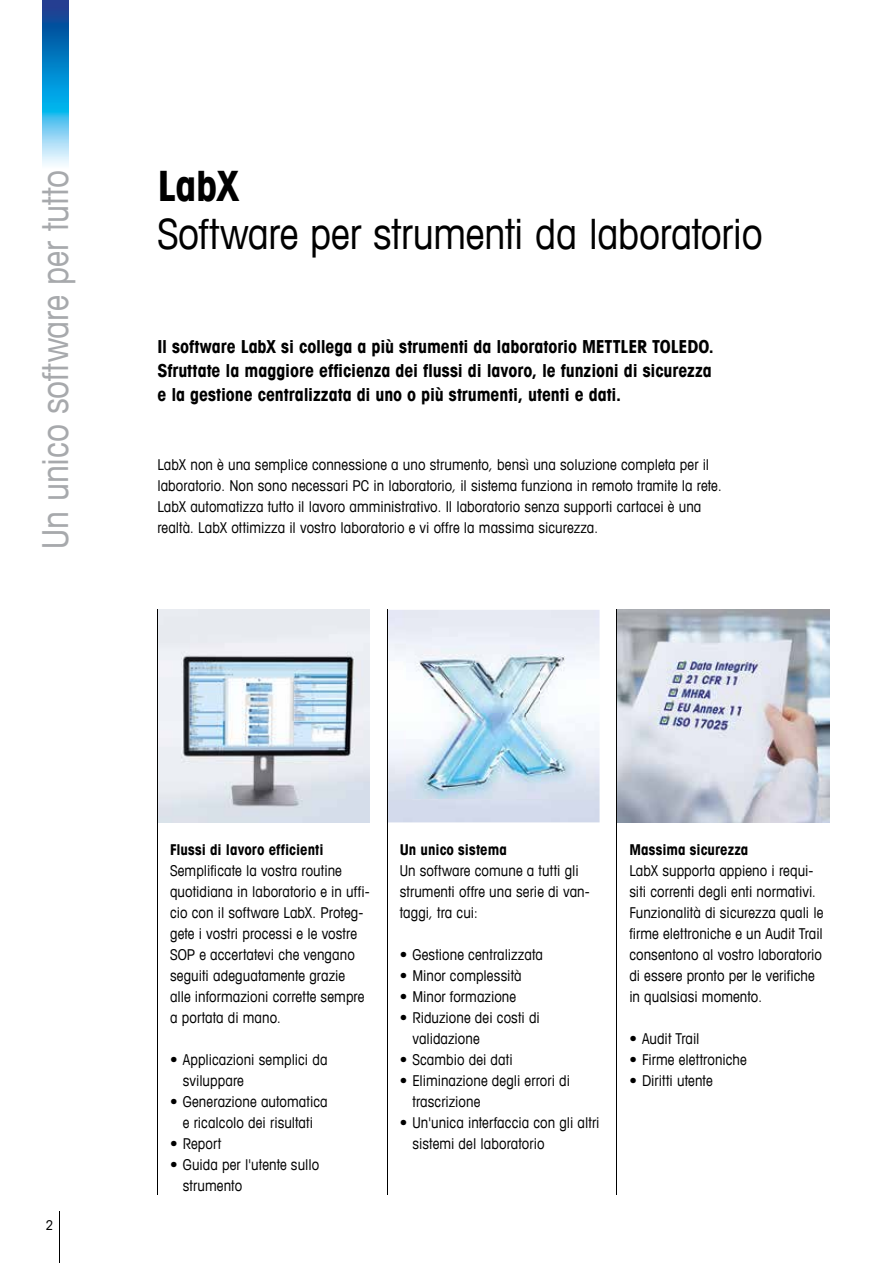
<style>
.page{position:relative;width:893px;height:1263px;background:#fff}
.page>*{position:absolute;margin:0;border:0;box-sizing:border-box;transform-origin:0 0}
.t1{font:condensed 42px "Avant Garde Com";letter-spacing:-.005em;color:#000}
.t2{font:700 condensed 42px "Avant Garde Com";color:#000}
.t3{font:condensed 36px "Avant Garde Com";letter-spacing:-.005em;color:#a7a9ac}
.t4{font:700 condensed 18px/24px "Avant Garde Com";letter-spacing:-.005em;color:#000;text-align:justify}
.t5{font:condensed 15px/21px "Avant Garde Com";letter-spacing:.005em;color:#000}
.t6{font:700 condensed 15px "Avant Garde Com";color:#000}
.t7{font:condensed 13.5px "Avant Garde Com";color:#000}
</style>
<div class="page">
<hr style="left:59px;top:1212px;width:1px;height:51px;background:#000">
<img style="left:43px;top:0;width:25px;height:166px">
<img style="left:388px;top:610px;width:212px;height:212px">
<img style="left:618px;top:610px;width:211px;height:212px">
<img style="left:158px;top:610px;width:212px;height:212px">
<hr style="left:617px;top:610px;width:1px;height:585px;background:#000">
<hr style="left:387px;top:610px;width:1px;height:585px;background:#000">
<hr style="left:157px;top:610px;width:1px;height:585px;background:#000">
<img style="left:407px;top:629px;width:178px;height:170px">
<h2 class="t3" style="left:33px;top:549px;width:380px;rotate:-90deg">Un unico software per tutto</h2>
<h1 class="t2" style="left:157px;top:158px;width:84px">LabX</h1>
<h1 class="t1" style="left:157px;top:207px;width:607px">Software per strumenti da laboratorio</h1>
<p class="t4" style="left:157px;top:334px;width:558px">Il software LabX si collega a più strumenti da laboratorio METTLER TOLEDO.<br>Sfruttate la maggiore efficienza dei flussi di lavoro, le funzioni di sicurezza e la gestione centralizzata di uno o più strumenti, utenti e dati.</p>
<p class="t5" style="left:157px;top:454px;width:566px">LabX non è una semplice connessione a uno strumento, bensì una soluzione completa per il laboratorio. Non sono necessari PC in laboratorio, il sistema funziona in remoto tramite la rete.<br>LabX automatizza tutto il lavoro amministrativo. Il laboratorio senza supporti cartacei è una realtà. LabX ottimizza il vostro laboratorio e vi offre la massima sicurezza.</p>
<p class="t7" style="left:46px;top:1217px;width:9px">2</p>
<p class="t6" style="left:170px;top:839px;width:155px">Flussi di lavoro efficienti</p>
<p class="t5" style="left:170px;top:859px;width:201px">Semplificate la vostra routine quotidiana in laboratorio e in uffi&shy;cio con il software LabX. Proteg&shy;gete i vostri processi e le vostre<br>SOP e accertatevi che vengano seguiti adeguatamente grazie<br>alle informazioni corrette sempre a portata di mano.</p>
<p class="t5" style="left:183px;top:1048px;width:146px;text-indent:-13px">• Applicazioni semplici da sviluppare</p>
<p class="t5" style="left:170px;top:1090px;width:159px;text-align:center">• Generazione automatica e ricalcolo dei risultati</p>
<p class="t5" style="left:170px;top:1132px;width:53px">• Report</p>
<p class="t5" style="left:183px;top:1153px;width:138px;text-indent:-13px">• Guida per l'utente sullo strumento</p>
<p class="t6" style="left:400px;top:839px;width:109px">Un unico sistema</p>
<p class="t5" style="left:400px;top:859px;width:192px">Un software comune a tutti gli strumenti offre una serie di van&shy;taggi, tra cui:</p>
<p class="t5" style="left:400px;top:943px;width:145px">• Gestione centralizzata</p>
<p class="t5" style="left:400px;top:964px;width:123px">• Minor complessità</p>
<p class="t5" style="left:400px;top:985px;width:118px">• Minor formazione</p>
<p class="t5" style="left:412px;top:1006px;width:129px;text-indent:-13px">• Riduzione dei costi di validazione</p>
<p class="t5" style="left:400px;top:1048px;width:114px">• Scambio dei dati</p>
<p class="t5" style="left:412px;top:1069px;width:159px;text-indent:-13px">• Eliminazione degli errori di trascrizione</p>
<p class="t5" style="left:412px;top:1111px;width:189px;text-indent:-13px">• Un'unica interfaccia con gli altri sistemi del laboratorio</p>
<p class="t6" style="left:629px;top:839px;width:121px">Massima sicurezza</p>
<p class="t5" style="left:629px;top:859px;width:196px">LabX supporta appieno i requi&shy;siti correnti degli enti normativi.<br>Funzionalità di sicurezza quali le firme elettroniche e un Audit Trail consentono al vostro laboratorio di essere pronto per le verifiche in qualsiasi momento.</p>
<p class="t5" style="left:629px;top:1027px;width:72px">• Audit Trail</p>
<p class="t5" style="left:629px;top:1048px;width:119px">• Firme elettroniche</p>
<p class="t5" style="left:629px;top:1069px;width:85px">• Diritti utente</p>
</div>
